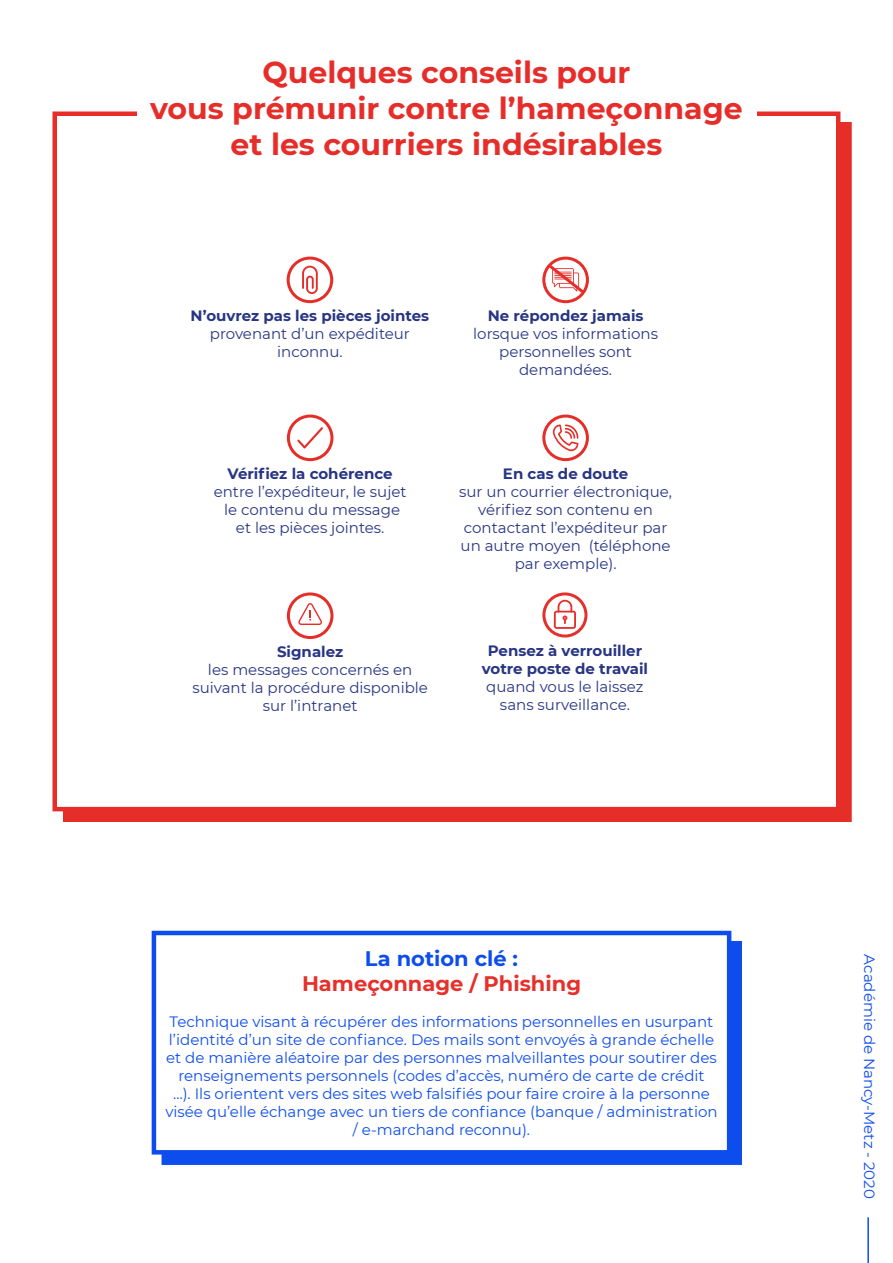
<style>
.page{position:relative;width:893px;height:1263px;background:#fff}
.page>*{position:absolute;margin:0;border:0;box-sizing:border-box;transform-origin:0 0}
.t1{font:700 30px/36px "Montserrat";color:#e62d2a;text-align:center}
.t2{font:700 21px "Montserrat";color:#e6302b}
.t3{font:700 21px "Montserrat";color:#0e4ded}
.t4{font:15px/18px "Montserrat";color:#0e4ded;text-align:center}
.t5{font:15px/18px "Montserrat";color:#283583;text-align:center}
.t6{font:700 15px/18px "Montserrat";color:#283583;text-align:center}
</style>
<div class="page">
<hr style="left:867px;top:1217px;width:2px;height:46px;background:#0e4ded">
<div style="left:162px;top:941px;width:580px;height:224px;background:#0e4ded"></div>
<div style="left:152px;top:931px;width:579px;height:223px;background:#fff;border:4px solid #0e4ded"></div>
<div style="left:63px;top:122px;width:788px;height:700px;background:#e62e29"></div>
<div style="left:52px;top:111px;width:788px;height:700px;background:#fff;border:4px solid #e62d2a"></div>
<div style="left:137px;top:54px;width:620px;height:108px;background:#fff"></div>
<svg style="left:302px;top:266px;width:16px;height:28px"></svg>
<div style="left:287px;top:257px;width:46px;height:46px;border:3px solid #e62e29;border-radius:50%"></div>
<div style="left:542px;top:257px;width:47px;height:46px;border:3px solid #e62e29;border-radius:50%"></div>
<svg style="left:545px;top:261px;width:42px;height:35px"></svg>
<svg style="left:297px;top:427px;width:26px;height:22px"></svg>
<div style="left:287px;top:415px;width:46px;height:46px;border:3px solid #e62e29;border-radius:50%"></div>
<svg style="left:553px;top:424px;width:25px;height:27px"></svg>
<div style="left:542px;top:415px;width:47px;height:46px;border:3px solid #e62e29;border-radius:50%"></div>
<svg style="left:298px;top:603px;width:24px;height:22px"></svg>
<div style="left:287px;top:592px;width:46px;height:47px;border:3px solid #e62e29;border-radius:50%"></div>
<div style="left:542px;top:592px;width:45px;height:45px;border:3px solid #e6302b;border-radius:50%"></div>
<svg style="left:554px;top:600px;width:22px;height:29px"></svg>
<h1 class="t1" style="left:150px;top:53px;width:594px">Quelques conseils pour<br>vous prémunir contre l’hameçonnage et les courriers indésirables</h1>
<p class="t6" style="left:191px;top:306px;width:240px">N’ouvrez pas les pièces jointes</p>
<p class="t5" style="left:210px;top:324px;width:202px">provenant d’un expéditeur inconnu.</p>
<p class="t6" style="left:488px;top:306px;width:157px">Ne répondez jamais</p>
<p class="t5" style="left:473px;top:324px;width:186px">lorsque vos informations personnelles sont demandées.</p>
<p class="t6" style="left:228px;top:464px;width:167px">Vérifiez la cohérence</p>
<p class="t5" style="left:214px;top:482px;width:194px">entre l’expéditeur, le sujet le contenu du message et les pièces jointes.</p>
<p class="t6" style="left:277px;top:642px;width:68px">Signalez</p>
<p class="t5" style="left:192px;top:660px;width:237px">les messages concernés en suivant la procédure disponible sur l’intranet</p>
<p class="t6" style="left:503px;top:464px;width:127px">En cas de doute</p>
<p class="t5" style="left:459px;top:482px;width:214px">sur un courrier électronique, vérifiez son contenu en contactant l’expéditeur par un autre moyen (téléphone par exemple).</p>
<p class="t6" style="left:482px;top:640px;width:168px">Pensez à verrouiller votre poste de travail</p>
<p class="t5" style="left:486px;top:677px;width:159px">quand vous le laissez sans surveillance.</p>
<h2 class="t3" style="left:365px;top:943px;width:155px">La notion clé :</h2>
<h2 class="t2" style="left:302px;top:968px;width:281px">Hameçonnage / Phishing</h2>
<p class="t4" style="left:165px;top:1012px;width:554px">Technique visant à récupérer des informations personnelles en usurpant l’identité d’un site de confiance. Des mails sont envoyés à grande échelle et de manière aléatoire par des personnes malveillantes pour soutirer des renseignements personnels (codes d’accès, numéro de carte de crédit<br>…). Ils orientent vers des sites web falsifiés pour faire croire à la personne visée qu’elle échange avec un tiers de confiance (banque / administration / e-marchand reconnu).</p>
<p class="t4" style="left:879px;top:954px;width:246px;rotate:90deg">Académie de Nancy-Metz - 2020</p>
</div>
